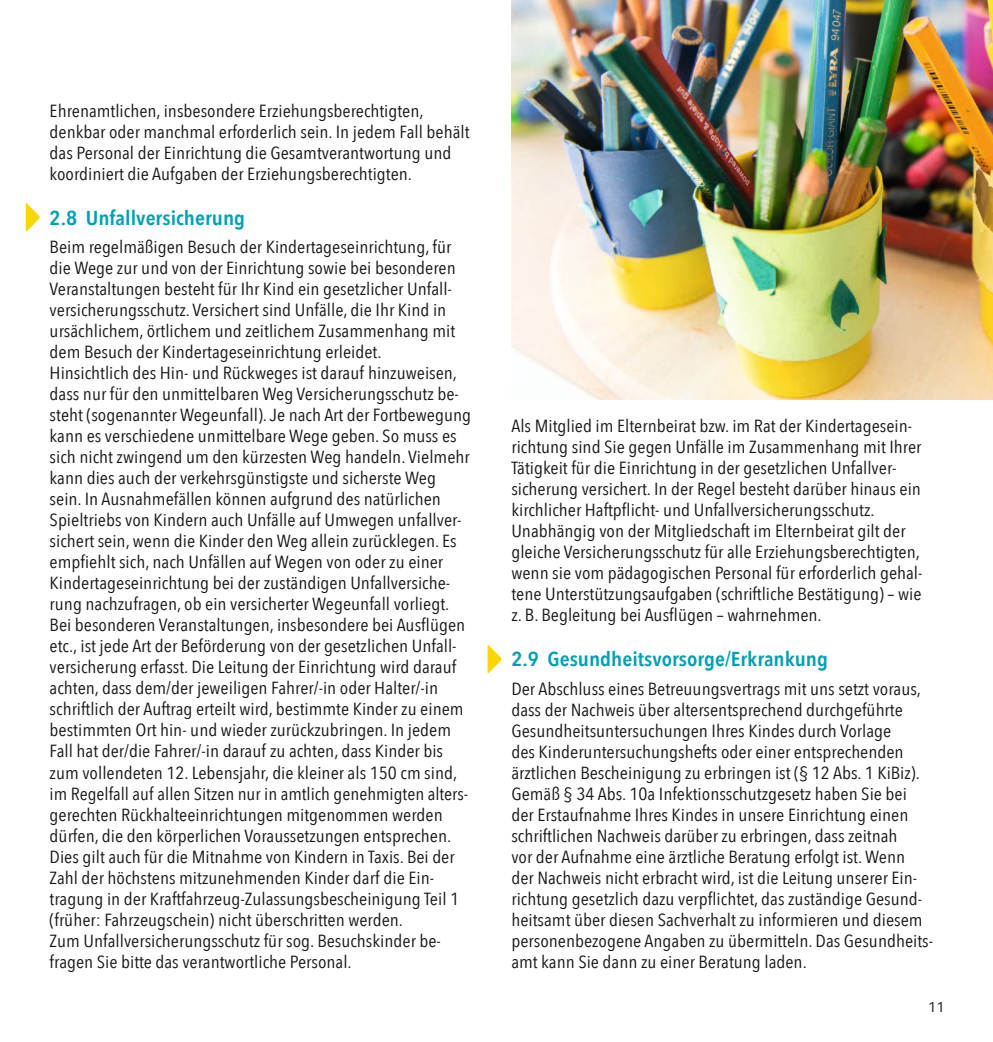
<style>
.page{position:relative;width:993px;height:1042px;background:#fff}
.page>*{position:absolute;margin:0;border:0;box-sizing:border-box;transform-origin:0 0}
.t1{font:600 20.12px "Avenir Next Condensed";color:#00a0b1;scale:1.1 1}
.t2{font:17.5px/21px "Avenir Next Condensed";color:#151616;scale:1.1 1}
.t3{font:14px "Avenir Next Condensed";color:#151616;scale:1.25 1}
</style>
<div class="page">
<svg style="left:26px;top:203px;width:14px;height:29px"></svg>
<svg style="left:487px;top:645px;width:14px;height:28px"></svg>
<img style="left:511px;top:0;width:481px;height:399px">
<p class="t2" style="left:50px;top:99px;width:383px">Ehrenamtlichen, insbesondere Erziehungsberechtigten, denkbar oder manchmal erforderlich sein. In jedem Fall behält das Personal der Einrichtung die Gesamtverantwortung und koordiniert die Aufgaben der Erziehungsberechtigten.</p>
<p class="t1" style="left:50px;top:200px;width:179px">2.8 Unfallversicherung</p>
<p class="t2" style="left:50px;top:236px;width:384px">Beim regelmäßigen Besuch der Kindertageseinrichtung, für die Wege zur und von der Einrichtung sowie bei besonderen Veranstaltungen besteht für Ihr Kind ein gesetzlicher Unfall&shy;versicherungsschutz. Versichert sind Unfälle, die Ihr Kind in ursächlichem, örtlichem und zeitlichem Zusammenhang mit dem Besuch der Kindertageseinrichtung erleidet.<br>Hinsichtlich des Hin- und Rückweges ist darauf hinzuweisen, dass nur für den unmittelbaren Weg Versicherungsschutz be&shy;steht (sogenannter Wegeunfall). Je nach Art der Fortbewegung kann es verschiedene unmittelbare Wege geben. So muss es sich nicht zwingend um den kürzesten Weg handeln. Vielmehr kann dies auch der verkehrsgünstigste und sicherste Weg sein. In Ausnahmefällen können aufgrund des natürlichen Spieltriebs von Kindern auch Unfälle auf Umwegen unfallver&shy;sichert sein, wenn die Kinder den Weg allein zurücklegen. Es empfiehlt sich, nach Unfällen auf Wegen von oder zu einer Kindertageseinrichtung bei der zuständigen Unfallversiche&shy;rung nachzufragen, ob ein versicherter Wegeunfall vorliegt.<br>Bei besonderen Veranstaltungen, insbesondere bei Ausflügen etc., ist jede Art der Beförderung von der gesetzlichen Unfall&shy;versicherung erfasst. Die Leitung der Einrichtung wird darauf achten, dass dem/der jeweiligen Fahrer/-in oder Halter/-in schriftlich der Auftrag erteilt wird, bestimmte Kinder zu einem bestimmten Ort hin- und wieder zurückzubringen. In jedem Fall hat der/die Fahrer/-in darauf zu achten, dass Kinder bis zum vollendeten 12. Lebensjahr, die kleiner als 150 cm sind, im Regelfall auf allen Sitzen nur in amtlich genehmigten alters&shy;gerechten Rückhalteeinrichtungen mitgenommen werden dürfen, die den körperlichen Voraussetzungen entsprechen.<br>Dies gilt auch für die Mitnahme von Kindern in Taxis. Bei der Zahl der höchstens mitzunehmenden Kinder darf die Ein&shy;tragung in der Kraftfahrzeug-Zulassungsbescheinigung Teil 1 (früher: Fahrzeugschein) nicht überschritten werden.<br>Zum Unfallversicherungsschutz für sog. Besuchskinder be&shy;fragen Sie bitte das verantwortliche Personal.</p>
<p class="t2" style="left:511px;top:414px;width:375px">Als Mitglied im Elternbeirat bzw. im Rat der Kindertagesein&shy;richtung sind Sie gegen Unfälle im Zusammenhang mit Ihrer Tätigkeit für die Einrichtung in der gesetzlichen Unfallver&shy;sicherung versichert. In der Regel besteht darüber hinaus ein kirchlicher Haftpflicht- und Unfallversicherungsschutz.<br>Unabhängig von der Mitgliedschaft im Elternbeirat gilt der gleiche Versicherungsschutz für alle Erziehungsberechtigten, wenn sie vom pädagogischen Personal für erforderlich gehal&shy;tene Unterstützungsaufgaben (schriftliche Bestätigung) – wie z. B. Begleitung bei Ausflügen – wahrnehmen.</p>
<p class="t1" style="left:511px;top:641px;width:289px">2.9 Gesundheitsvorsorge/Erkrankung</p>
<p class="t2" style="left:511px;top:677px;width:385px">Der Abschluss eines Betreuungsvertrags mit uns setzt voraus, dass der Nachweis über altersentsprechend durchgeführte Gesundheitsuntersuchungen Ihres Kindes durch Vorlage<br>des Kinderuntersuchungshefts oder einer entsprechenden ärztlichen Bescheinigung zu erbringen ist (§ 12 Abs. 1 KiBiz).<br>Gemäß § 34 Abs. 10a Infektionsschutzgesetz haben Sie bei der Erstaufnahme Ihres Kindes in unsere Einrichtung einen schriftlichen Nachweis darüber zu erbringen, dass zeitnah<br>vor der Aufnahme eine ärztliche Beratung erfolgt ist. Wenn<br>der Nachweis nicht erbracht wird, ist die Leitung unserer Ein&shy;richtung gesetzlich dazu verpflichtet, das zuständige Gesund&shy;heitsamt über diesen Sachverhalt zu informieren und diesem personenbezogene Angaben zu übermitteln. Das Gesundheits&shy;amt kann Sie dann zu einer Beratung laden.</p>
<p class="t3" style="left:927px;top:995px;width:15px">11</p>
</div>
